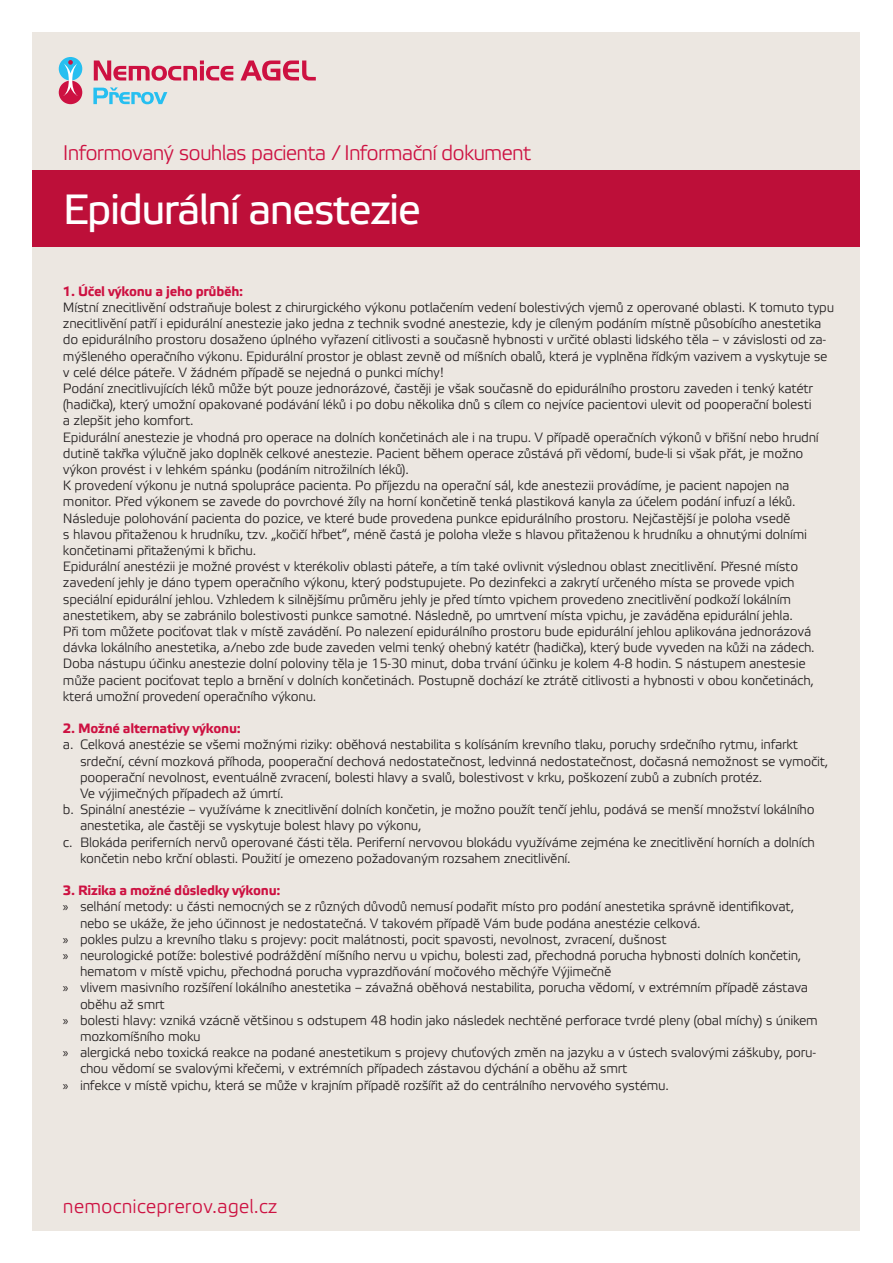
<style>
.page{position:relative;width:893px;height:1263px;background:#fff}
.page>*{position:absolute;margin:0;border:0;box-sizing:border-box;transform-origin:0 0}
.t1{font:42.3px "Etelka Text Pro";letter-spacing:-.04em;color:#fff}
.t2{font:21.15px "Etelka Light Pro";letter-spacing:-.04em;color:#cd1141}
.t3{font:19.5px "Etelka Light Pro";color:#cd1141}
.t4{font:13.5px/16.2px "Etelka Light Pro";letter-spacing:-.02em;color:#231f20}
.t5{font:700 13.5px "Etelka Text Pro";letter-spacing:-.02em;color:#cd1141}
.s1{font-family:"Myriad Pro"}
</style>
<div class="page">
<div style="left:33px;top:32px;width:827px;height:1199px;background:#ece7e1"></div>
<div style="left:33px;top:170px;width:827px;height:77px;background:#bd0f39"></div>
<svg style="left:94px;top:61px;width:139px;height:20px"></svg>
<svg style="left:241px;top:61px;width:75px;height:19px"></svg>
<svg style="left:93px;top:87px;width:74px;height:17px"></svg>
<div style="left:59px;top:57px;width:23px;height:24px;background:#26bff0;border-radius:50%"></div>
<div style="left:59px;top:81px;width:23px;height:23px;background:#cd1141;border-radius:50%"></div>
<svg style="left:63px;top:60px;width:15px;height:36px"></svg>
<p class="t2" style="left:63px;top:141px;width:470px">Informovaný souhlas pacienta / Informační dokument</p>
<p class="t1" style="left:63px;top:186px;width:359px">Epidurální anestezie</p>
<p class="t5" style="left:63px;top:284px;width:182px">1. Účel výkonu a jeho průběh:</p>
<p class="t4" style="left:63px;top:300px;width:773px">Místní znecitlivění odstraňuje bolest z chirurgického výkonu potlačením vedení bolestivých vjemů z operované oblasti. K tomuto typu znecitlivění patří i epidurální anestezie jako jedna z technik svodné anestezie, kdy je cíleným podáním místně působícího anestetika do epidurálního prostoru dosaženo úplného vyřazení citlivosti a současně hybnosti v určité oblasti lidského těla – v závislosti od za&shy;mýšleného operačního výkonu. Epidurální prostor je oblast zevně od míšních obalů, která je vyplněna řídkým vazivem a vyskytuje se v celé délce páteře. V žádném případě se nejedná o punkci míchy!</p>
<p class="t4" style="left:63px;top:381px;width:752px;text-align:justify">Podání znecitlivujících léků může být pouze jednorázové, častěji je však současně do epidurálního prostoru zaveden i tenký katétr (hadička), který umožní opakované podávání léků i po dobu několika dnů s cílem co nejvíce pacientovi ulevit od pooperační bolesti a zlepšit jeho komfort.</p>
<p class="t4" style="left:63px;top:430px;width:757px">Epidurální anestezie je vhodná pro operace na dolních končetinách ale i na trupu. V případě operačních výkonů v břišní nebo hrudní dutině takřka výlučně jako doplněk celkové anestezie. Pacient během operace zůstává při vědomí, bude-li si však přát, je možno výkon provést i v lehkém spánku (podáním nitrožilních léků).</p>
<p class="t4" style="left:63px;top:478px;width:746px">K provedení výkonu je nutná spolupráce pacienta. Po příjezdu na operační sál, kde anestezii provádíme, je pacient napojen na monitor. Před výkonem se zavede do povrchové žíly na horní končetině tenká plastiková kanyla za účelem podání infuzí a léků.<br>Následuje polohování pacienta do pozice, ve které bude provedena punkce epidurálního prostoru. Nejčastější je poloha vsedě<br>s hlavou přitaženou k hrudníku, tzv. „kočičí hřbet“, méně častá je poloha vleže s hlavou přitaženou k hrudníku a ohnutými dolními končetinami přitaženými k břichu.</p>
<p class="t4" style="left:63px;top:559px;width:753px">Epidurální anestézii je možné provést v kterékoliv oblasti páteře, a tím také ovlivnit výslednou oblast znecitlivění. Přesné místo zavedení jehly je dáno typem operačního výkonu, který podstupujete. Po dezinfekci a zakrytí určeného místa se provede vpich speciální epidurální jehlou. Vzhledem k silnějšímu průměru jehly je před tímto vpichem provedeno znecitlivění podkoží lokálním anestetikem, aby se zabránilo bolestivosti punkce samotné. Následně, po umrtvení místa vpichu, je zaváděna epidurální jehla.<br>Při tom můžete pociťovat tlak v místě zavádění. Po nalezení epidurálního prostoru bude epidurální jehlou aplikována jednorázová dávka lokálního anestetika, a/nebo zde bude zaveden velmi tenký ohebný katétr (hadička), který bude vyveden na kůži na zádech.<br>Doba nástupu účinku anestezie dolní poloviny těla je 15-30 minut, doba trvání účinku je kolem 4-8 hodin. S nástupem anestesie může pacient pociťovat teplo a brnění v dolních končetinách. Postupně dochází ke ztrátě citlivosti a hybnosti v obou končetinách, která umožní provedení operačního výkonu.</p>
<p class="t5" style="left:63px;top:721px;width:179px">2. Možné alternativy výkonu:</p>
<p class="t4" style="left:80px;top:737px;width:750px;text-indent:-17px">a. Celková anestézie se všemi možnými riziky: oběhová nestabilita s kolísáním krevního tlaku, poruchy srdečního rytmu, infarkt srdeční, cévní mozková příhoda, pooperační dechová nedostatečnost, ledvinná nedostatečnost, dočasná nemožnost se vymočit, pooperační nevolnost, eventuálně zvracení, bolesti hlavy a svalů, bolestivost v krku, poškození zubů a zubních protéz.<br>Ve výjimečných případech až úmrtí.</p>
<p class="t4" style="left:80px;top:802px;width:736px;text-indent:-17px">b. Spinální anestézie – využíváme k znecitlivění dolních končetin, je možno použít tenčí jehlu, podává se menší množství lokálního anestetika, ale častěji se vyskytuje bolest hlavy po výkonu,</p>
<p class="t4" style="left:80px;top:835px;width:736px;text-indent:-17px">c. Blokáda periferních nervů operované části těla. Periferní nervovou blokádu využíváme zejména ke znecitlivění horních a dolních končetin nebo krční oblasti. Použití je omezeno požadovaným rozsahem znecitlivění.</p>
<p class="t5" style="left:63px;top:883px;width:219px">3. Rizika a možné důsledky výkonu:</p>
<p class="t4" style="left:80px;top:899px;width:716px;text-indent:-17px"><span class="s1">»</span> selhání metody: u části nemocných se z různých důvodů nemusí podařit místo pro podání anestetika správně identifikovat, nebo se ukáže, že jeho účinnost je nedostatečná. V takovém případě Vám bude podána anestézie celková.</p>
<p class="t4" style="left:63px;top:932px;width:605px"><span class="s1">»</span> pokles pulzu a krevního tlaku s projevy: pocit malátnosti, pocit spavosti, nevolnost, zvracení, dušnost</p>
<p class="t4" style="left:80px;top:948px;width:723px;text-indent:-17px"><span class="s1">»</span> neurologické potíže: bolestivé podráždění míšního nervu u vpichu, bolesti zad, přechodná porucha hybnosti dolních končetin, hematom v místě vpichu, přechodná porucha vyprazdňování močového měchýře Výjimečně</p>
<p class="t4" style="left:80px;top:980px;width:730px;text-indent:-17px"><span class="s1">»</span> vlivem masivního rozšíření lokálního anestetika – závažná oběhová nestabilita, porucha vědomí, v extrémním případě zástava oběhu až smrt</p>
<p class="t4" style="left:80px;top:1013px;width:739px;text-indent:-17px"><span class="s1">»</span> bolesti hlavy: vzniká vzácně většinou s odstupem 48 hodin jako následek nechtěné perforace tvrdé pleny (obal míchy) s únikem mozkomíšního moku</p>
<p class="t4" style="left:80px;top:1045px;width:738px;text-indent:-17px"><span class="s1">»</span> alergická nebo toxická reakce na podané anestetikum s projevy chuťových změn na jazyku a v ústech svalovými záškuby, poru&shy;chou vědomí se svalovými křečemi, v extrémních případech zástavou dýchání a oběhu až smrt</p>
<p class="t4" style="left:63px;top:1078px;width:607px"><span class="s1">»</span> infekce v místě vpichu, která se může v krajním případě rozšířit až do centrálního nervového systému.</p>
<p class="t3" style="left:63px;top:1196px;width:216px">nemocniceprerov.agel.cz</p>
</div>
